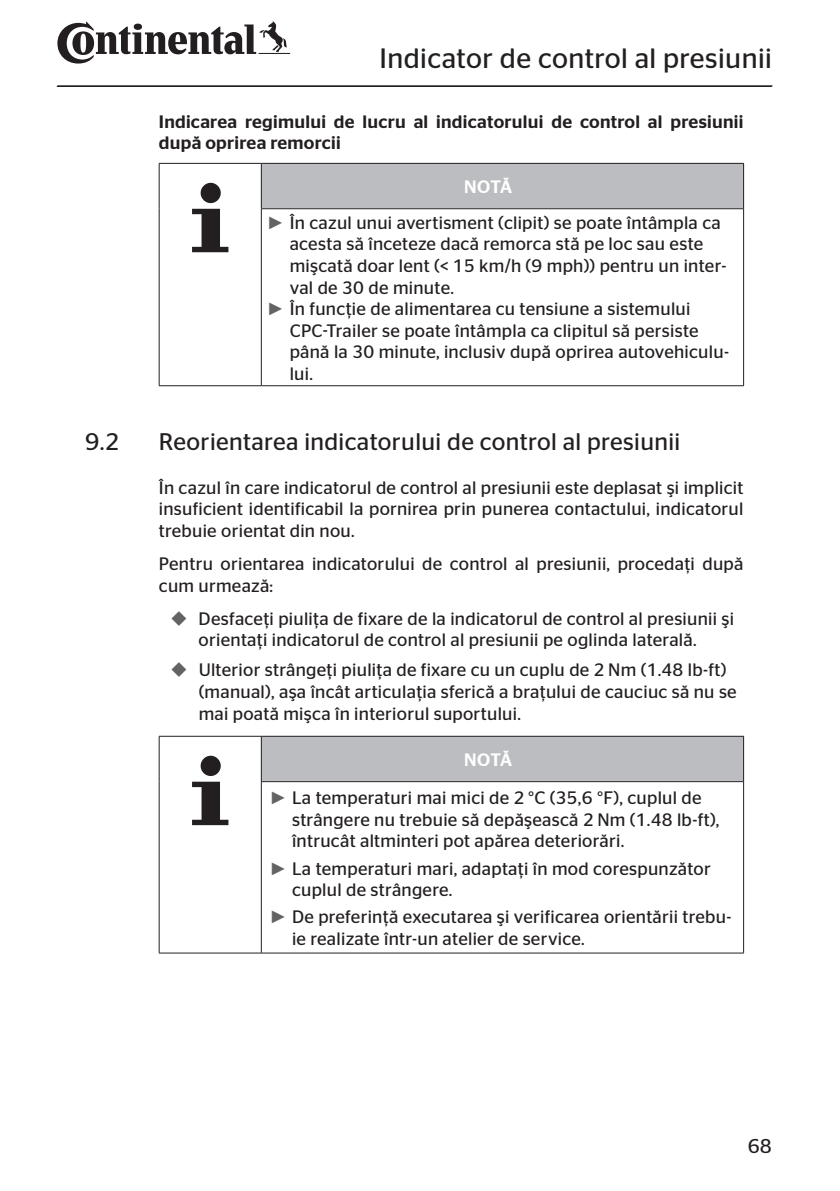
<style>
.page{position:relative;width:840px;height:1191px;background:#fff}
.page>*{position:absolute;margin:0;border:0;box-sizing:border-box;transform-origin:0 0}
.t1{font:28px "Continental Stag Sans";letter-spacing:.015em;color:#231f20}
.t2{font:24px "Continental Stag Sans";letter-spacing:.015em;color:#231f20}
.t3{font:20px "Continental Stag Sans";color:#231f20}
.t4{font:18px/21.6px "Continental Stag Sans";letter-spacing:.015em;color:#231f20}
.t5{font:500 18px/21.6px "Continental Stag Sans";letter-spacing:.015em;color:#231f20}
.s1{font-weight:500;color:#fff}
.s2{font-family:"Arial";color:#636366}
</style>
<div class="page">
<hr style="left:57px;top:86px;width:714px;height:1px;background:#231f20">
<hr style="left:57px;top:85px;width:715px;height:1px;background:#231f20">
<svg style="left:57px;top:21px;width:233px;height:43px"></svg>
<div style="left:261px;top:163px;width:482px;height:46px;background:#bcbdc0"></div>
<hr style="left:159px;top:385px;width:102px;height:1px;background:#231f20">
<hr style="left:159px;top:163px;width:102px;height:1px;background:#231f20">
<hr style="left:159px;top:164px;width:1px;height:45px;background:#231f20">
<hr style="left:159px;top:209px;width:1px;height:176px;background:#231f20">
<hr style="left:261px;top:209px;width:1px;height:176px;background:#231f20">
<hr style="left:742px;top:209px;width:1px;height:176px;background:#231f20">
<hr style="left:261px;top:385px;width:482px;height:1px;background:#231f20">
<hr style="left:261px;top:163px;width:482px;height:1px;background:#231f20">
<hr style="left:261px;top:164px;width:1px;height:44px;background:#231f20">
<hr style="left:742px;top:164px;width:1px;height:44px;background:#231f20">
<hr style="left:261px;top:208px;width:482px;height:1px;background:#231f20">
<svg style="left:200px;top:183px;width:21px;height:20px"></svg>
<svg style="left:192px;top:209px;width:36px;height:43px"></svg>
<div style="left:261px;top:736px;width:482px;height:45px;background:#bcbdc0"></div>
<hr style="left:159px;top:952px;width:102px;height:1px;background:#231f20">
<hr style="left:159px;top:736px;width:102px;height:1px;background:#231f20">
<hr style="left:159px;top:736px;width:1px;height:45px;background:#231f20">
<hr style="left:159px;top:781px;width:1px;height:171px;background:#231f20">
<hr style="left:261px;top:782px;width:1px;height:170px;background:#231f20">
<hr style="left:742px;top:782px;width:1px;height:170px;background:#231f20">
<hr style="left:261px;top:952px;width:482px;height:1px;background:#231f20">
<hr style="left:261px;top:736px;width:482px;height:1px;background:#231f20">
<hr style="left:261px;top:736px;width:1px;height:45px;background:#231f20">
<hr style="left:742px;top:736px;width:1px;height:45px;background:#231f20">
<hr style="left:261px;top:781px;width:482px;height:1px;background:#231f20">
<svg style="left:192px;top:755px;width:36px;height:70px"></svg>
<h1 class="t1" style="left:379px;top:42px;width:393px">Indicator de control al presiunii</h1>
<p class="t5" style="left:159px;top:111px;width:585px">Indicarea regimului de lucru al indicatorului de control al presiunii după oprirea remorcii</p>
<p class="t4" style="left:267px;top:169px;width:455px;line-height:35.6px;text-indent:197px"><span class="s1">NOTĂ<br></span><span class="s2">►</span> În cazul unui avertisment (clipit) se poate întâmpla ca</p>
<p class="t4" style="left:289px;top:233px;width:415px">acesta să înceteze dacă remorca stă pe loc sau este</p>
<p class="t4" style="left:289px;top:255px;width:438px">mişcată doar lent (&lt; 15 km/h (9 mph)) pentru un inter-</p>
<p class="t4" style="left:289px;top:276px;width:166px">val de 30 de minute.</p>
<p class="t4" style="left:267px;top:298px;width:425px"><span class="s2">►</span> În funcţie de alimentarea cu tensiune a sistemului</p>
<p class="t4" style="left:289px;top:320px;width:410px">CPC-Trailer se poate întâmpla ca clipitul să persiste</p>
<p class="t4" style="left:289px;top:341px;width:440px">până la 30 minute, inclusiv după oprirea autovehiculu-</p>
<p class="t4" style="left:289px;top:363px;width:25px">lui.</p>
<h2 class="t2" style="left:85px;top:427px;width:36px">9.2</h2>
<h2 class="t2" style="left:159px;top:427px;width:522px">Reorientarea indicatorului de control al presiunii</h2>
<p class="t4" style="left:159px;top:476px;width:585px;text-align:justify">În cazul în care indicatorul de control al presiunii este deplasat şi implicit insuficient identificabil la pornirea prin punerea contactului, indicatorul trebuie orientat din nou.</p>
<p class="t4" style="left:159px;top:553px;width:585px">Pentru orientarea indicatorului de control al presiunii, procedaţi după cum urmează:</p>
<p class="t4" style="left:198px;top:607px;width:536px">Desfaceţi piuliţa de fixare de la indicatorul de control al presiunii şi orientaţi indicatorul de control al presiunii pe oglinda laterală.</p>
<p class="t4" style="left:198px;top:659px;width:539px">Ulterior strângeţi piuliţa de fixare cu un cuplu de 2 Nm (1.48 lb-ft) (manual), aşa încât articulaţia sferică a braţului de cauciuc să nu se mai poată mişca în interiorul suportului.</p>
<p class="t4" style="left:269px;top:741px;width:433px;line-height:37.8px;text-align:center"><span class="s1">NOTĂ<br></span><span class="s2">►</span> La temperaturi mai mici de 2 °C (35,6 °F), cuplul de</p>
<p class="t4" style="left:292px;top:808px;width:428px">strângere nu trebuie să depăşească 2 Nm (1.48 lb-ft), întrucât altminteri pot apărea deteriorări.</p>
<p class="t4" style="left:292px;top:857px;width:420px;text-indent:-23px"><span class="s2">►</span> La temperaturi mari, adaptaţi în mod corespunzător cuplul de strângere.</p>
<p class="t4" style="left:292px;top:906px;width:440px;text-indent:-23px"><span class="s2">►</span> De preferinţă executarea şi verificarea orientării trebu&shy;ie realizate într-un atelier de service.</p>
<p class="t3" style="left:747px;top:1134px;width:25px">68</p>
</div>
